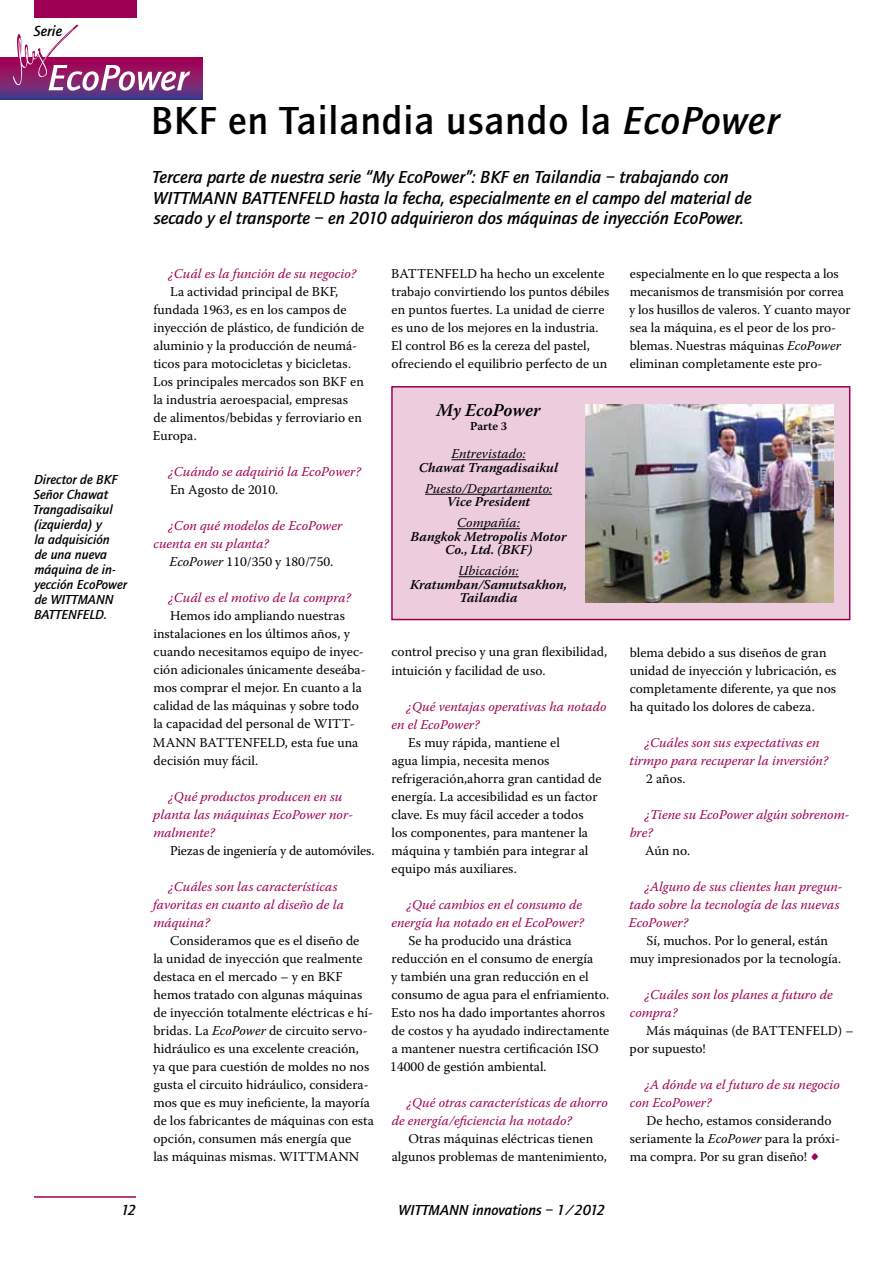
<style>
.page{position:relative;width:893px;height:1263px;background:#fff}
.page>*{position:absolute;margin:0;border:0;box-sizing:border-box;transform-origin:0 0}
.t1{font:500 40.5px "Quay Sans";letter-spacing:.02em;color:#000}
.t2{font:italic 500 18px/20.2px "Quay Sans";color:#000}
.t3{font:italic 600 18px "Warnock Pro";color:#000}
.t4{font:italic 500 15px "Quay Sans";color:#000}
.t5{font:13.5px/18px "Warnock Pro";color:#000}
.t6{font:italic 13.5px/18px "Warnock Pro";color:#9e0054}
.t7{font:italic 500 13.5px/15px "Quay Sans";color:#000}
.t8{font:italic 600 13.5px/13.5px "Warnock Pro";color:#000;text-align:center}
.t9{font:italic 13.5px "Warnock Pro";color:#000}
.t10{font:600 12px "Warnock Pro";color:#000}
.s1{font-style:italic}
.s2{font-size:24px;color:#9e0054}
</style>
<div class="page">
<div style="left:34px;top:0;width:102px;height:18px;background:#9e0054"></div>
<hr style="left:34px;top:1196px;width:102px;height:2px;background:#9e0054">
<svg style="left:0;top:57px;width:203px;height:43px;background:#5d2c7d"></svg>
<svg style="left:10px;top:24px;width:180px;height:67px"></svg>
<div style="left:391px;top:386px;width:459px;height:234px;background:#ecccdd;border:2px solid #9e0054"></div>
<hr style="left:452px;top:459px;width:74px;height:1px;background:#000">
<hr style="left:425px;top:494px;width:127px;height:1px;background:#000">
<hr style="left:457px;top:528px;width:63px;height:1px;background:#000">
<hr style="left:458px;top:576px;width:61px;height:1px;background:#000">
<img style="left:585px;top:404px;width:248px;height:198px">
<p class="t4" style="left:34px;top:22px;width:30px">Serie</p>
<p class="t7" style="left:33px;top:472px;width:95px">Director de BKF<br>Señor Chawat<br>Trangadisaikul (izquierda) y<br>la adquisición<br>de una nueva máquina de in&shy;yección EcoPower de WITTMANN<br>BATTENFELD.</p>
<h1 class="t1" style="left:151px;top:98px;width:630px">BKF en Tailandia usando la <span class="s1">EcoPower</span></h1>
<p class="t2" style="left:152px;top:167px;width:601px">Tercera parte de nuestra serie “My EcoPower”: BKF en Tailandia – trabajando con<br>WITTMANN BATTENFELD hasta la fecha, especialmente en el campo del material de secado y el transporte – en 2010 adquirieron dos máquinas de inyección EcoPower.</p>
<p class="t6" style="left:168px;top:264px;width:189px">¿Cuál es la función de su negocio?</p>
<p class="t5" style="left:153px;top:282px;width:213px;text-indent:17px">La actividad principal de BKF, fundada 1963, es en los campos de inyección de plástico, de fundición de aluminio y la producción de neumá&shy;ticos para motocicletas y bicicletas.<br>Los principales mercados son BKF en la industria aeroespacial, empresas de alimentos/bebidas y ferroviario en<br>Europa.</p>
<p class="t6" style="left:168px;top:462px;width:194px">¿Cuándo se adquirió la EcoPower?</p>
<p class="t5" style="left:170px;top:480px;width:110px">En Agosto de 2010.</p>
<p class="t6" style="left:154px;top:517px;width:190px;text-indent:15px">¿Con qué modelos de EcoPower cuenta en su planta?</p>
<p class="t5" style="left:170px;top:553px;width:165px"><span class="s1">EcoPower</span> 110/350 y 180/750.</p>
<p class="t6" style="left:168px;top:589px;width:184px">¿Cuál es el motivo de la compra?</p>
<p class="t5" style="left:153px;top:607px;width:214px;text-indent:17px">Hemos ido ampliando nuestras instalaciones en los últimos años, y cuando necesitamos equipo de inyec&shy;ción adicionales únicamente deseába&shy;mos comprar el mejor. En cuanto a la calidad de las máquinas y sobre todo la capacidad del personal de WITT-<br>MANN BATTENFELD, esta fue una decisión muy fácil.</p>
<p class="t6" style="left:153px;top:787px;width:201px;text-indent:15px">¿Qué productos producen en su planta las máquinas EcoPower nor&shy;malmente?</p>
<p class="t5" style="left:170px;top:841px;width:206px">Piezas de ingeniería y de automóviles.</p>
<p class="t6" style="left:153px;top:877px;width:192px;text-indent:15px">¿Cuáles son las características favoritas en cuanto al diseño de la máquina?</p>
<p class="t5" style="left:153px;top:931px;width:223px;text-indent:17px">Consideramos que es el diseño de<br>la unidad de inyección que realmente destaca en el mercado – y en BKF hemos tratado con algunas máquinas de inyección totalmente eléctricas e hí&shy;bridas. La <span class="s1">EcoPower</span> de circuito servo&shy;hidráulico es una excelente creación, ya que para cuestión de moldes no nos gusta el circuito hidráulico, considera&shy;mos que es muy ineficiente, la mayoría de los fabricantes de máquinas con esta opción, consumen más energía que<br>las máquinas mismas. WITTMANN</p>
<p class="t5" style="left:391px;top:264px;width:220px">BATTENFELD ha hecho un excelente trabajo convirtiendo los puntos débiles en puntos fuertes. La unidad de cierre es uno de los mejores en la industria.<br>El control B6 es la cereza del pastel, ofreciendo el equilibrio perfecto de un</p>
<h2 class="t3" style="left:437px;top:399px;width:105px">My EcoPower</h2>
<p class="t10" style="left:470px;top:418px;width:39px">Parte 3</p>
<p class="t9" style="left:452px;top:445px;width:76px">Entrevistado:</p>
<p class="t8" style="left:419px;top:460px;width:141px">Chawat Trangadisaikul</p>
<p class="t9" style="left:425px;top:480px;width:129px">Puesto/Departamento:</p>
<p class="t8" style="left:447px;top:495px;width:85px">Vice President</p>
<p class="t9" style="left:457px;top:514px;width:64px">Compañía:</p>
<p class="t8" style="left:411px;top:529px;width:157px">Bangkok Metropolis Motor<br>Co., Ltd. (BKF)</p>
<p class="t9" style="left:458px;top:562px;width:62px">Ubicación:</p>
<p class="t8" style="left:410px;top:577px;width:158px">Kratumban/Samutsakhon,<br>Tailandia</p>
<p class="t5" style="left:392px;top:643px;width:217px">control preciso y una gran flexibilidad, intuición y facilidad de uso.</p>
<p class="t6" style="left:392px;top:697px;width:216px;text-indent:15px">¿Qué ventajas operativas ha notado en el EcoPower?</p>
<p class="t5" style="left:391px;top:733px;width:212px;text-indent:17px">Es muy rápida, mantiene el<br>agua limpia, necesita menos refrigeración,ahorra gran cantidad de energía. La accesibilidad es un factor clave. Es muy fácil acceder a todos los componentes, para mantener la máquina y también para integrar al equipo más auxiliares.</p>
<p class="t6" style="left:392px;top:895px;width:194px;text-align:right">¿Qué cambios en el consumo de energía ha notado en el EcoPower?</p>
<p class="t5" style="left:390px;top:931px;width:220px;text-indent:18px">Se ha producido una drástica reducción en el consumo de energía<br>y también una gran reducción en el consumo de agua para el enfriamiento.<br>Esto nos ha dado importantes ahorros de costos y ha ayudado indirectamente a mantener nuestra certificación ISO 14000 de gestión ambiental.</p>
<p class="t6" style="left:392px;top:1093px;width:218px;text-indent:15px">¿Qué otras características de ahorro de energía/eficiencia ha notado?</p>
<p class="t5" style="left:392px;top:1129px;width:217px;text-align:center">Otras máquinas eléctricas tienen algunos problemas de mantenimiento,</p>
<p class="t5" style="left:629px;top:264px;width:223px">especialmente en lo que respecta a los mecanismos de transmisión por correa y los husillos de valeros. Y cuanto mayor sea la máquina, es el peor de los pro&shy;blemas. Nuestras máquinas <span class="s1">EcoPower </span>eliminan completamente este pro-</p>
<p class="t5" style="left:630px;top:643px;width:208px">blema debido a sus diseños de gran unidad de inyección y lubricación, es completamente diferente, ya que nos ha quitado los dolores de cabeza.</p>
<p class="t6" style="left:630px;top:733px;width:200px;text-align:center">¿Cuáles son sus expectativas en tirmpo para recuperar la inversión?</p>
<p class="t5" style="left:646px;top:769px;width:41px">2 años.</p>
<p class="t6" style="left:630px;top:805px;width:221px;text-indent:15px">¿Tiene su EcoPower algún sobrenom&shy;bre?</p>
<p class="t5" style="left:645px;top:841px;width:46px">Aún no.</p>
<p class="t6" style="left:629px;top:877px;width:215px;text-indent:16px">¿Alguno de sus clientes han pregun&shy;tado sobre la tecnología de las nuevas<br>EcoPower?</p>
<p class="t5" style="left:630px;top:931px;width:213px;text-align:center">Sí, muchos. Por lo general, están<br>muy impresionados por la tecnología.</p>
<p class="t6" style="left:630px;top:985px;width:204px;text-indent:15px">¿Cuáles son los planes a futuro de compra?</p>
<p class="t5" style="left:630px;top:1021px;width:226px;text-indent:17px">Más máquinas (de BATTENFELD) – por supuesto!</p>
<p class="t6" style="left:630px;top:1075px;width:211px;text-indent:15px">¿A dónde va el futuro de su negocio con EcoPower?</p>
<p class="t5" style="left:630px;top:1111px;width:212px;text-indent:17px">De hecho, estamos considerando seriamente la <span class="s1">EcoPower</span> para la próxi&shy;ma compra. Por su gran diseño! <span class="s2">•</span></p>
<p class="t4" style="left:121px;top:1201px;width:16px">12</p>
<p class="t4" style="left:399px;top:1201px;width:208px">WITTMANN innovations – 1/2012</p>
</div>
